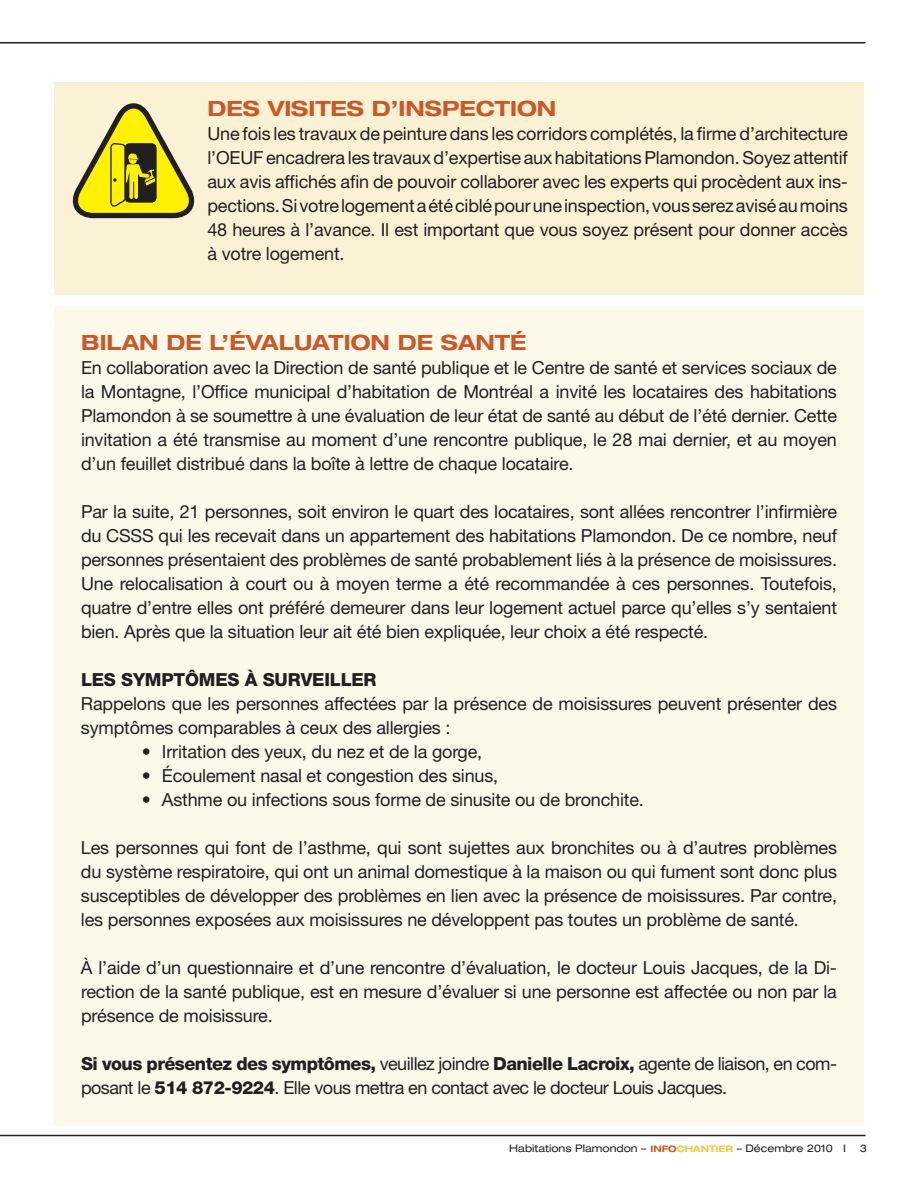
<style>
.page{position:relative;width:918px;height:1188px;background:#fff}
.page>*{position:absolute;margin:0;border:0;box-sizing:border-box;transform-origin:0 0}
.t1{font:700 expanded 21px "Helvetica Neue";color:#ca5828}
.t2{font:18px/24px "Helvetica Neue";letter-spacing:-.01em;color:#231f20;text-align:justify}
.t3{font:18px/24px "Helvetica Neue";letter-spacing:-.03em;color:#231f20}
.t4{font:800 18px "Helvetica Neue";letter-spacing:.045em;color:#231f20}
.t5{font:expanded 10.5px "Helvetica Neue";color:#231f20}
.s1{font-weight:800}
.s2{font-weight:700;font-size:9px;color:#ca5828}
.s3{font-weight:700;font-size:9px;color:#f1c640}
</style>
<div class="page">
<div style="left:54px;top:82px;width:810px;height:213px;background:#fbf2d6"></div>
<hr style="left:0;top:1135px;width:866px;height:1px;background:#231f20">
<hr style="left:0;top:42px;width:866px;height:2px;background:#231f20">
<div style="left:54px;top:306px;width:810px;height:819px;background:#fcf8ea"></div>
<svg style="left:72px;top:103px;width:122px;height:115px"></svg>
<p class="t1" style="left:207px;top:95px;width:126px">DES VISITES</p>
<p class="t1" style="left:372px;top:95px;width:52px">D’INSPECT</p>
<p class="t1" style="left:510px;top:95px;width:27px">ION</p>
<p class="t2" style="left:207px;top:121px;width:642px">Une fois les travaux de peinture dans les corridors complétés, la firme d’architecture l’OEUF encadrera les travaux d’expertise aux habitations Plamondon. Soyez attentif aux avis affichés afin de pouvoir collaborer avec les experts qui procèdent aux ins&shy;pections. Si votre logement a été ciblé pour une inspection, vous serez avisé au moins 48 heures à l’avance. Il est important que vous soyez présent pour donner accès à votre logement.</p>
<p class="t1" style="left:81px;top:330px;width:290px">BILAN DE L’ÉVALUATION</p>
<p class="t1" style="left:398px;top:330px;width:96px">DE SANTÉ</p>
<p class="t2" style="left:81px;top:356px;width:758px">En collaboration avec la Direction de santé publique et le Centre de santé et services sociaux de la Montagne, l’Office municipal d’habitation de Montréal a invité les locataires des habitations Plamondon à se soumettre à une évaluation de leur état de santé au début de l’été dernier. Cette invitation a été transmise au moment d’une rencontre publique, le 28 mai dernier, et au moyen d’un feuillet distribué dans la boîte à lettre de chaque locataire.</p>
<p class="t2" style="left:81px;top:500px;width:758px">Par la suite, 21 personnes, soit environ le quart des locataires, sont allées rencontrer l’infirmière du CSSS qui les recevait dans un appartement des habitations Plamondon. De ce nombre, neuf personnes présentaient des problèmes de santé probablement liés à la présence de moisissures.<br>Une relocalisation à court ou à moyen terme a été recommandée à ces personnes. Toutefois, quatre d’entre elles ont préféré demeurer dans leur logement actuel parce qu’elles s’y sentaient bien. Après que la situation leur ait été bien expliquée, leur choix a été respecté.</p>
<p class="t4" style="left:81px;top:669px;width:78px">Les sympt</p>
<p class="t4" style="left:185px;top:669px;width:188px">ômes à surveiller</p>
<p class="t2" style="left:81px;top:692px;width:758px">Rappelons que les personnes affectées par la présence de moisissures peuvent présenter des symptômes comparables à ceux des allergies :</p>
<p class="t2" style="left:142px;top:740px;width:342px">• Irritation des yeux, du nez et de la gorge,</p>
<p class="t2" style="left:142px;top:764px;width:358px">• Écoulement nasal et congestion des sinus,</p>
<p class="t2" style="left:142px;top:788px;width:504px">• Asthme ou infections sous forme de sinusite ou de bronchite.</p>
<p class="t2" style="left:81px;top:836px;width:758px">Les personnes qui font de l’asthme, qui sont sujettes aux bronchites ou à d’autres problèmes du système respiratoire, qui ont un animal domestique à la maison ou qui fument sont donc plus susceptibles de développer des problèmes en lien avec la présence de moisissures. Par contre, les personnes exposées aux moisissures ne développent pas toutes un problème de santé.</p>
<p class="t2" style="left:81px;top:956px;width:758px">À l’aide d’un questionnaire et d’une rencontre d’évaluation, le docteur Louis Jacques, de la Di&shy;rection de la santé publique, est en mesure d’évaluer si une personne est affectée ou non par la présence de moisissure.</p>
<p class="t3" style="left:81px;top:1052px;width:758px"><span class="s1">Si vous présentez des symptômes,</span> veuillez joindre <span class="s1">Danielle Lacroix,</span> agente de liaison, en com&shy;posant le <span class="s1">514 872-9224</span>. Elle vous mettra en contact avec le docteur Louis Jacques.</p>
<p class="t5" style="left:509px;top:1142px;width:338px">Habitations Plamondon – <span class="s2">INFO</span><span class="s3">CHANTIER</span> – Décembre 2010 I</p>
<p class="t5" style="left:860px;top:1142px;width:9px">3</p>
</div>
